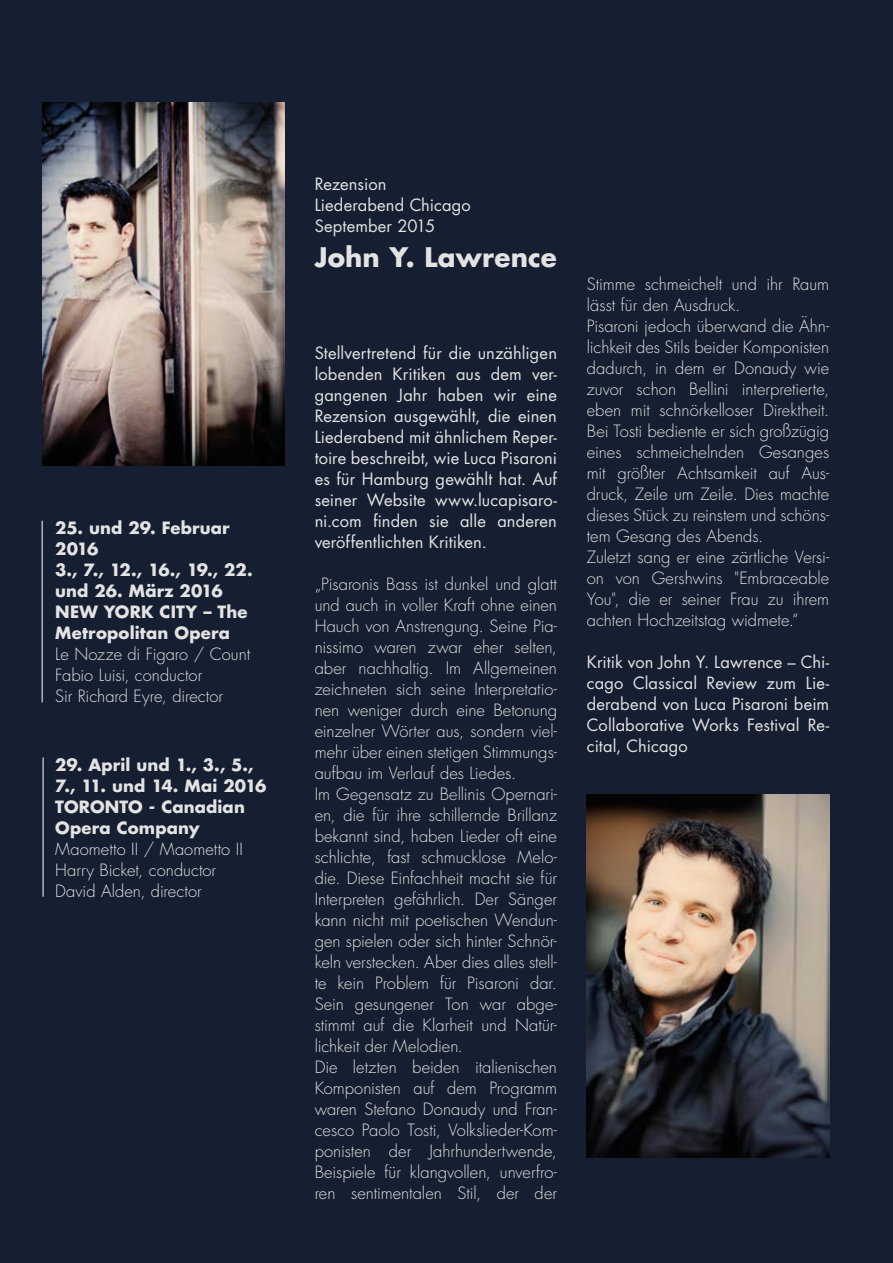
<style>
.page{position:relative;width:893px;height:1263px;background:#151f31}
.page>*{position:absolute;margin:0;border:0;box-sizing:border-box;transform-origin:0 0}
.t1{font:700 26.25px "Futura";letter-spacing:.005em;color:#e3e3e3}
.t2{font:300 16.5px/21px "Futura";color:#e3e3e3}
.t3{font:16.5px/21px "Futura";letter-spacing:.005em;color:#e3e3e3;text-align:justify}
.t4{font:700 16.5px/21px "Futura";letter-spacing:.005em;color:#e3e3e3}
</style>
<div class="page">
<img style="left:43px;top:102px;width:242px;height:364px">
<img style="left:587px;top:794px;width:242px;height:364px">
<hr style="left:42px;top:521px;width:1px;height:181px;background:#fff">
<hr style="left:43px;top:757px;width:1px;height:140px;background:#fff">
<p class="t4" style="left:55px;top:517px;width:199px">25. und 29. Februar<br>2016<br>3., 7., 12., 16., 19., 22. und 26. März 2016<br>NEW YORK CITY – The<br>Metropolitan Opera</p>
<p class="t2" style="left:55px;top:644px;width:196px">Le Nozze di Figaro / Count<br>Fabio Luisi, conductor<br>Sir Richard Eyre, director</p>
<p class="t4" style="left:55px;top:753px;width:213px">29. April und 1., 3., 5.,<br>7., 11. und 14. Mai 2016<br>TORONTO - Canadian<br>Opera Company</p>
<p class="t2" style="left:55px;top:838px;width:189px">Maometto II / Maometto II<br>Harry Bicket, conductor<br>David Alden, director</p>
<p class="t3" style="left:315px;top:174px;width:158px;text-align:left">Rezension<br>Liederabend Chicago<br>September 2015</p>
<h1 class="t1" style="left:315px;top:239px;width:244px">John Y. Lawrence</h1>
<p class="t3" style="left:315px;top:342px;width:244px">Stellvertretend für die unzähligen lobenden Kritiken aus dem ver&shy;gangenen Jahr haben wir eine Rezension ausgewählt, die einen Liederabend mit ähnlichem Reper&shy;toire beschreibt, wie Luca Pisaroni es für Hamburg gewählt hat. Auf seiner Website www.lucapisaro&shy;ni.com finden sie alle anderen veröffentlichten Kritiken.</p>
<p class="t2" style="left:315px;top:574px;width:244px">„Pisaronis Bass ist dunkel und glatt und auch in voller Kraft ohne einen Hauch von Anstrengung. Seine Pia&shy;nissimo waren zwar eher selten, aber nachhaltig. Im Allgemeinen zeichneten sich seine Interpretatio&shy;nen weniger durch eine Betonung einzelner Wörter aus, sondern viel&shy;mehr über einen stetigen Stimmungs&shy;aufbau im Verlauf des Liedes.<br>Im Gegensatz zu Bellinis Opernari&shy;en, die für ihre schillernde Brillanz bekannt sind, haben Lieder oft eine schlichte, fast schmucklose Melo&shy;die. Diese Einfachheit macht sie für Interpreten gefährlich. Der Sänger kann nicht mit poetischen Wendun&shy;gen spielen oder sich hinter Schnör&shy;keln verstecken. Aber dies alles stell&shy;te kein Problem für Pisaroni dar.<br>Sein gesungener Ton war abge&shy;stimmt auf die Klarheit und Natür&shy;lichkeit der Melodien.<br>Die letzten beiden italienischen Komponisten auf dem Programm waren Stefano Donaudy und Fran&shy;cesco Paolo Tosti, Volkslieder-Kom&shy;ponisten der Jahrhundertwende, Beispiele für klangvollen, unverfro&shy;ren sentimentalen Stil, der der</p>
<p class="t2" style="left:587px;top:273px;width:244px">Stimme schmeichelt und ihr Raum lässt für den Ausdruck.<br>Pisaroni jedoch überwand die Ähn&shy;lichkeit des Stils beider Komponisten dadurch, in dem er Donaudy wie zuvor schon Bellini interpretierte, eben mit schnörkelloser Direktheit.<br>Bei Tosti bediente er sich großzügig eines schmeichelnden Gesanges mit größter Achtsamkeit auf Aus&shy;druck, Zeile um Zeile. Dies machte dieses Stück zu reinstem und schöns&shy;tem Gesang des Abends.<br>Zuletzt sang er eine zärtliche Versi&shy;on von Gershwins "Embraceable<br>You", die er seiner Frau zu ihrem achten Hochzeitstag widmete.“</p>
<p class="t3" style="left:587px;top:651px;width:244px">Kritik von John Y. Lawrence – Chi&shy;cago Classical Review zum Lie&shy;derabend von Luca Pisaroni beim Collaborative Works Festival Re&shy;cital, Chicago</p>
</div>
